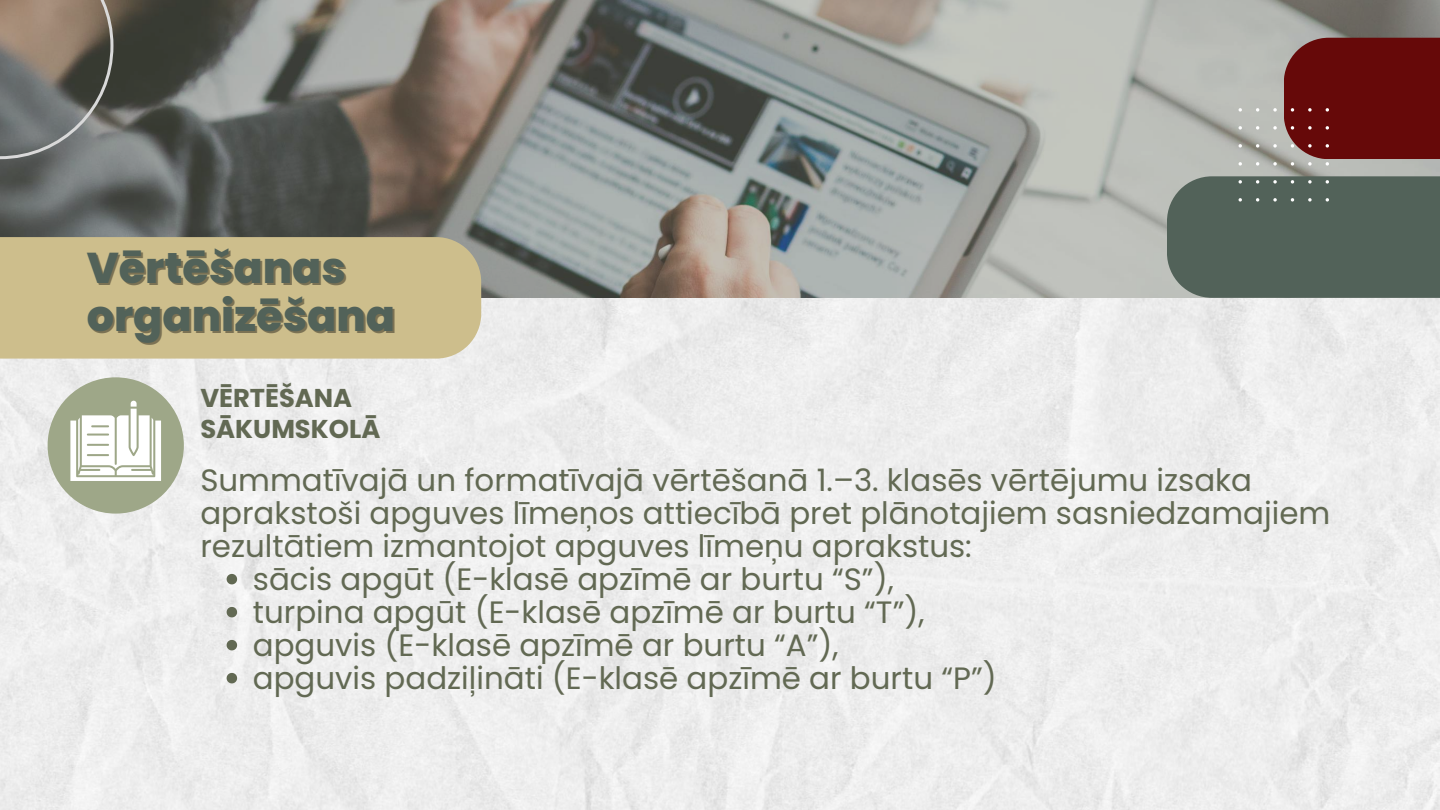
<style>
.page{position:relative;width:1440px;height:810px;background:#fff}
.page>*{position:absolute;margin:0;border:0;box-sizing:border-box;transform-origin:0 0}
.t1{font:800 43px/47.2px "Poppins";color:#526259}
.t2{font:30.9px/33px "Poppins";color:#626953}
.t3{font:700 25.8px/30.8px "Poppins";color:#626953}
</style>
<div class="page">
<svg style="left:0;top:0;width:1440px;height:298px;background:#8d8e89"></svg>
<div style="left:1284px;top:38px;width:156px;height:121px;background:#660909"></div>
<div style="left:1167px;top:176px;width:273px;height:122px;background:#526259"></div>
<div style="left:48px;top:377px;width:136px;height:137px;background:#9ea788;border-radius:50%"></div>
<div style="left:0;top:237px;width:481px;height:122px;background:#cdbe8c"></div>
<svg style="left:1239px;top:108px;width:90px;height:94px"></svg>
<svg style="left:0;top:0;width:113px;height:159px;background:#7c766e"></svg>
<svg style="left:70px;top:401px;width:91px;height:80px"></svg>
<svg style="left:227px;top:574px;width:10px;height:10px"></svg>
<svg style="left:227px;top:607px;width:10px;height:10px"></svg>
<svg style="left:227px;top:640px;width:10px;height:10px"></svg>
<svg style="left:227px;top:673px;width:10px;height:10px"></svg>
<h1 class="t1" style="left:87px;top:245px;width:310px">Vērtēšanas organizēšana</h1>
<p class="t3" style="left:200px;top:383px;width:181px">VĒRTĒŠANA<br>SĀKUMSKOLĀ</p>
<p class="t2" style="left:200px;top:463px;width:1131px">Summatīvajā un formatīvajā vērtēšanā 1.–3. klasēs vērtējumu izsaka aprakstoši apguves līmeņos attiecībā pret plānotajiem sasniedzamajiem rezultātiem izmantojot apguves līmeņu aprakstus:</p>
<p class="t2" style="left:253px;top:562px;width:745px">sācis apgūt (E-klasē apzīmē ar burtu “S”), turpina apgūt (E-klasē apzīmē ar burtu “T”), apguvis (E-klasē apzīmē ar burtu “A”),<br>apguvis padziļināti (E-klasē apzīmē ar burtu “P”)</p>
</div>
